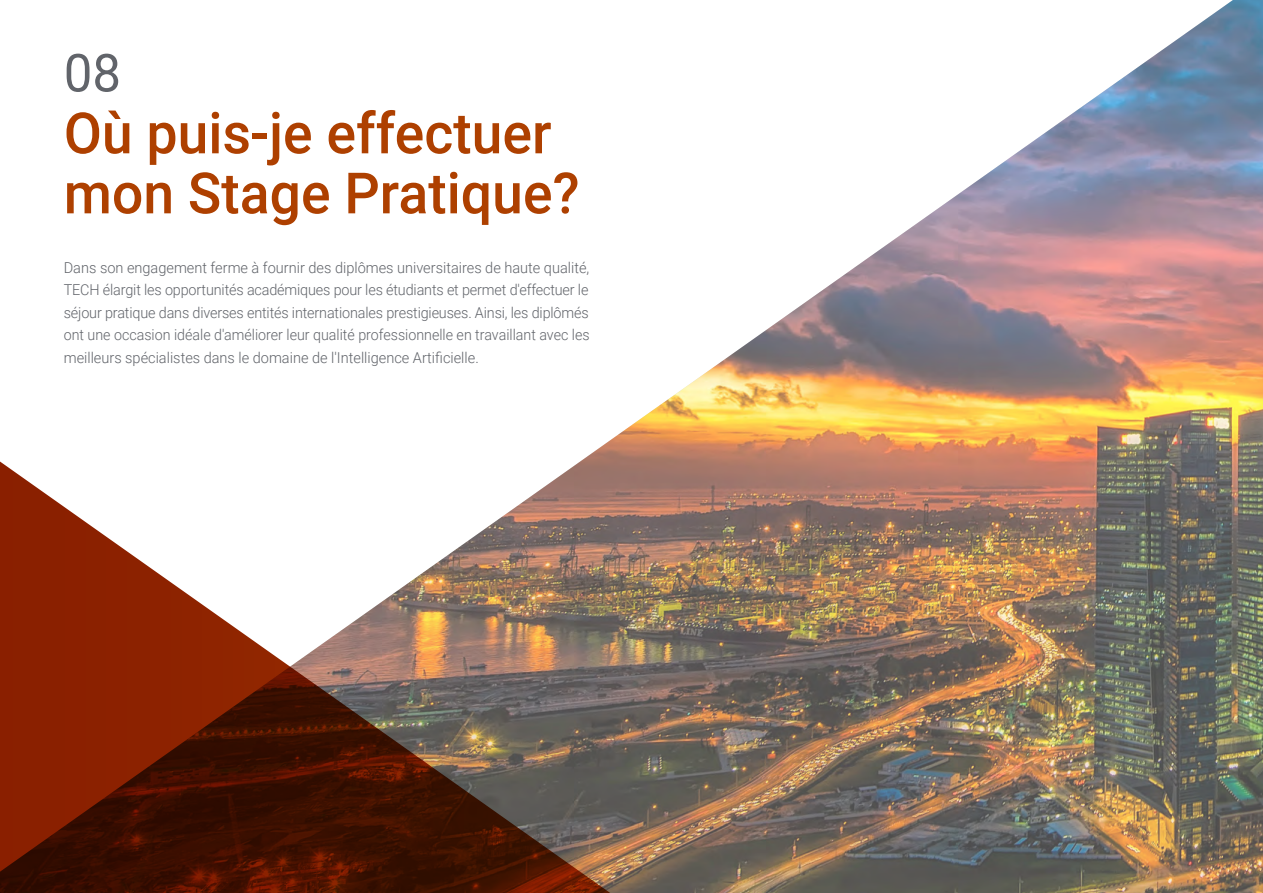
<style>
.page{position:relative;width:1263px;height:893px;background:#fff}
.page>*{position:absolute;margin:0;border:0;box-sizing:border-box;transform-origin:0 0}
.t1{font:500 57px/60px "Roboto";color:#ae4000}
.t2{font:52.5px "Roboto";color:#61646a}
.t3{font:300 15px/22.5px "Roboto";color:#61646a;text-align:justify}
</style>
<div class="page">
<img style="left:602px;top:0;width:661px;height:893px">
<svg style="left:0;top:446px;width:640px;height:447px"></svg>
<h2 class="t2" style="left:64px;top:36px;width:59px">08</h2>
<h1 class="t1" style="left:64px;top:101px;width:517px">Où puis-je effectuer mon Stage Pratique?</h1>
<p class="t3" style="left:64px;top:255px;width:527px">Dans son engagement ferme à fournir des diplômes universitaires de haute qualité, TECH élargit les opportunités académiques pour les étudiants et permet d'effectuer le séjour pratique dans diverses entités internationales prestigieuses. Ainsi, les diplômés ont une occasion idéale d'améliorer leur qualité professionnelle en travaillant avec les meilleurs spécialistes dans le domaine de l'Intelligence Artificielle.</p>
</div>
